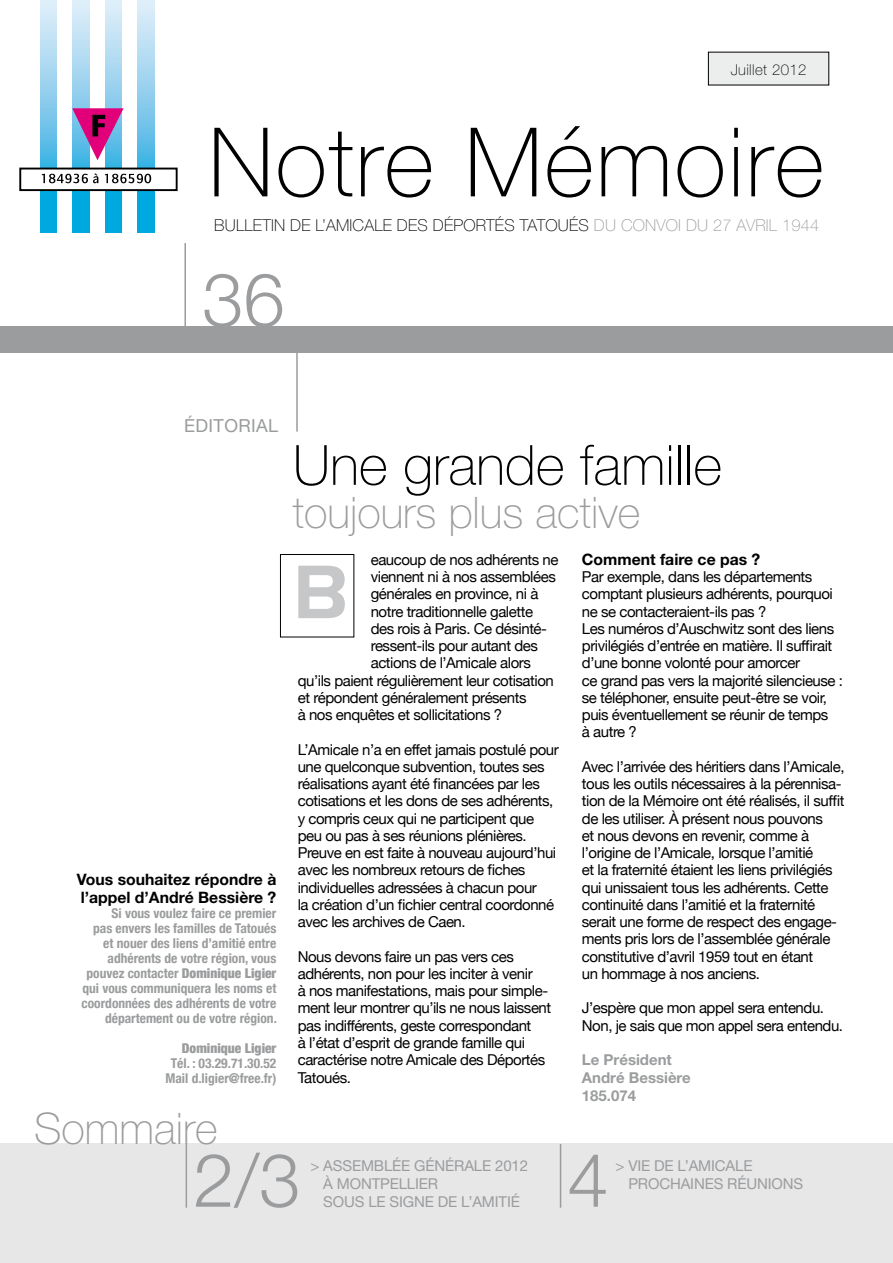
<style>
.page{position:relative;width:893px;height:1263px;background:#fff}
.page>*{position:absolute;margin:0;border:0;box-sizing:border-box;transform-origin:0 0}
.t1{font:100 96px "Helvetica Neue";letter-spacing:.02em;color:#000}
.t2{font:300 74.25px "Helvetica Neue";color:#9a9c9d}
.t3{font:73.05px "Handel Gothic BT";color:#c6c7c8}
.t4{font:100 55.5px "Helvetica Neue";color:#000}
.t5{font:100 43.5px "Helvetica Neue";color:#9a9c9d}
.t6{font:18px "Helvetica Neue";letter-spacing:.02em;color:#9a9c9d}
.t7{font:100 16.35px "Helvetica Neue";letter-spacing:.015em;color:#000}
.t8{font:700 15.75px/18px "Helvetica Neue";color:#000}
.t9{font:15px/17.2px "Helvetica Neue";letter-spacing:-.03em;color:#000}
.t10{font:15px/18px "Helvetica Neue";letter-spacing:-.01em;color:#9a9c9d}
.t11{font:700 15px/17.7px "Helvetica Neue";color:#9a9c9d}
.t12{font:100 15px "Helvetica Neue";letter-spacing:.025em;color:#000}
.t13{font:700 condensed 13.5px/15px "Helvetica Neue";color:#9a9c9d;text-align:right}
.t14{font:900 condensed 13.5px "Helvetica Neue";color:#9a9c9d}
.s1{color:#9a9c9d}
.s2{font-weight:900}
</style>
<div class="page">
<div style="left:0;top:1144px;width:893px;height:119px;background:#e7e7e8"></div>
<div style="left:708px;top:52px;width:121px;height:33px;background:#eceded"></div>
<div style="left:0;top:326px;width:893px;height:26px;background:#9a9c9d"></div>
<hr style="left:296px;top:347px;width:2px;height:85px;background:#9a9c9d">
<hr style="left:186px;top:1144px;width:1px;height:64px;background:#9a9c9d">
<hr style="left:560px;top:1144px;width:1px;height:64px;background:#9a9c9d">
<hr style="left:184px;top:243px;width:2px;height:104px;background:#9a9c9d">
<svg style="left:105px;top:0;width:17px;height:232px;background:#7fccec"></svg>
<svg style="left:41px;top:0;width:16px;height:232px;background:#78c9eb"></svg>
<svg style="left:73px;top:0;width:16px;height:232px;background:#7fccec"></svg>
<svg style="left:138px;top:0;width:16px;height:232px;background:#78c9eb"></svg>
<svg style="left:72px;top:108px;width:52px;height:52px;background:#9c64aa"></svg>
<div style="left:20px;top:169px;width:157px;height:21px;background:#fff"></div>
<div style="left:19px;top:168px;width:159px;height:23px;border:2px solid #000"></div>
<svg style="left:42px;top:173px;width:56px;height:10px"></svg>
<svg style="left:105px;top:174px;width:46px;height:9px"></svg>
<div style="left:280px;top:554px;width:74px;height:83px;border:1px solid #000"></div>
<p class="t12" style="left:731px;top:61px;width:77px">Juillet 2012</p>
<h1 class="t1" style="left:208px;top:107px;width:618px">Notre Mémoire</h1>
<p class="t7" style="left:214px;top:216px;width:606px">BULLETIN DE L’AMICALE DES DÉPORTÉS TATOUÉS <span class="s1">DU CONVOI DU 27 AVRIL 1944</span></p>
<h2 class="t2" style="left:202px;top:254px;width:84px">36</h2>
<p class="t6" style="left:184px;top:415px;width:95px">ÉDITORIAL</p>
<p class="t8" style="left:77px;top:870px;width:201px">Vous souhaitez répondre à l’appel d’André Bessière ?</p>
<p class="t13" style="left:82px;top:906px;width:197px">Si vous voulez faire ce premier<br>pas envers les familles de Tatoués et nouer des liens d’amitié entre adhérents de votre région, vous pouvez contacter <span class="s2">Dominique Ligier </span>qui vous communiquera les noms et coordonnées des adhérents de votre département ou de votre région.</p>
<p class="t14" style="left:182px;top:1040px;width:96px">Dominique Ligier</p>
<p class="t13" style="left:165px;top:1056px;width:112px;text-align:center">Tél. : 03.29.71.30.52<br>Mail d.ligier@free.fr)</p>
<h3 class="t4" style="left:293px;top:433px;width:431px">Une grande famille</h3>
<h3 class="t5" style="left:293px;top:488px;width:349px">toujours plus active</h3>
<p class="t9" style="left:371px;top:551px;width:189px">eaucoup de nos adhérents ne</p>
<p class="t9" style="left:371px;top:568px;width:187px">viennent ni à nos assemblées</p>
<p class="t9" style="left:371px;top:585px;width:169px">générales en province, ni à</p>
<p class="t9" style="left:371px;top:602px;width:164px">notre traditionnelle galette</p>
<p class="t9" style="left:371px;top:620px;width:178px">des rois à Paris. Ce désinté-</p>
<p class="t9" style="left:371px;top:637px;width:169px">ressent-ils pour autant des</p>
<p class="t9" style="left:371px;top:654px;width:162px">actions de l’Amicale alors</p>
<p class="t9" style="left:298px;top:671px;width:258px">qu’ils paient régulièrement leur cotisation</p>
<p class="t9" style="left:298px;top:689px;width:230px">et répondent généralement présents</p>
<p class="t9" style="left:298px;top:706px;width:206px">à nos enquêtes et sollicitations ?</p>
<p class="t9" style="left:298px;top:740px;width:263px">L’Amicale n’a en effet jamais postulé pour une quelconque subvention, toutes ses réalisations ayant été financées par les cotisations et les dons de ses adhérents, y compris ceux qui ne participent que peu ou pas à ses réunions plénières.<br>Preuve en est faite à nouveau aujourd’hui avec les nombreux retours de fiches individuelles adressées à chacun pour<br>la création d’un fichier central coordonné avec les archives de Caen.</p>
<p class="t9" style="left:298px;top:947px;width:255px">Nous devons faire un pas vers ces adhérents, non pour les inciter à venir<br>à nos manifestations, mais pour simple&shy;ment leur montrer qu’ils ne nous laissent pas indifférents, geste correspondant<br>à l’état d’esprit de grande famille qui caractérise notre Amicale des déportés tatoués.</p>
<h3 class="t3" style="left:293px;top:548px;width:57px">B</h3>
<p class="t8" style="left:582px;top:550px;width:180px">Comment faire ce pas ?</p>
<p class="t9" style="left:582px;top:568px;width:263px">Par exemple, dans les départements comptant plusieurs adhérents, pourquoi ne se contacteraient-ils pas ?<br>Les numéros d’Auschwitz sont des liens privilégiés d’entrée en matière. Il suffirait d’une bonne volonté pour amorcer<br>ce grand pas vers la majorité silencieuse : se téléphoner, ensuite peut-être se voir, puis éventuellement se réunir de temps<br>à autre ?</p>
<p class="t9" style="left:582px;top:758px;width:264px">Avec l’arrivée des héritiers dans l’Amicale, tous les outils nécessaires à la pérennisa&shy;tion de la Mémoire ont été réalisés, il suffit de les utiliser. À présent nous pouvons<br>et nous devons en revenir, comme à l’origine de l’Amicale, lorsque l’amitié<br>et la fraternité étaient les liens privilégiés qui unissaient tous les adhérents. Cette continuité dans l’amitié et la fraternité serait une forme de respect des engage&shy;ments pris lors de l’assemblée générale constitutive d’avril 1959 tout en étant<br>un hommage à nos anciens.</p>
<p class="t9" style="left:582px;top:999px;width:263px">J’espère que mon appel sera entendu.<br>Non, je sais que mon appel sera entendu.</p>
<p class="t11" style="left:582px;top:1051px;width:110px">Le Président<br>André Bessière<br>185.074</p>
<h3 class="t5" style="left:34px;top:1104px;width:185px">Sommaire</h3>
<h2 class="t2" style="left:193px;top:1135px;width:109px">2/3</h2>
<h2 class="t2" style="left:567px;top:1135px;width:43px">4</h2>
<p class="t10" style="left:310px;top:1157px;width:145px">&gt; ASSEMBLÉE GÉNÉRAL</p>
<p class="t10" style="left:482px;top:1157px;width:47px">E 2012</p>
<p class="t10" style="left:323px;top:1175px;width:179px">À MONTPELLI ER<br>SOUS LE SIGNE DE L’AMITIÉ</p>
<p class="t10" style="left:628px;top:1157px;width:126px;text-indent:-13px">&gt; VIE DE L’AMICALE<br>PRO</p>
<p class="t10" style="left:659px;top:1175px;width:144px">CHAI NES RÉUNIONS</p>
</div>
